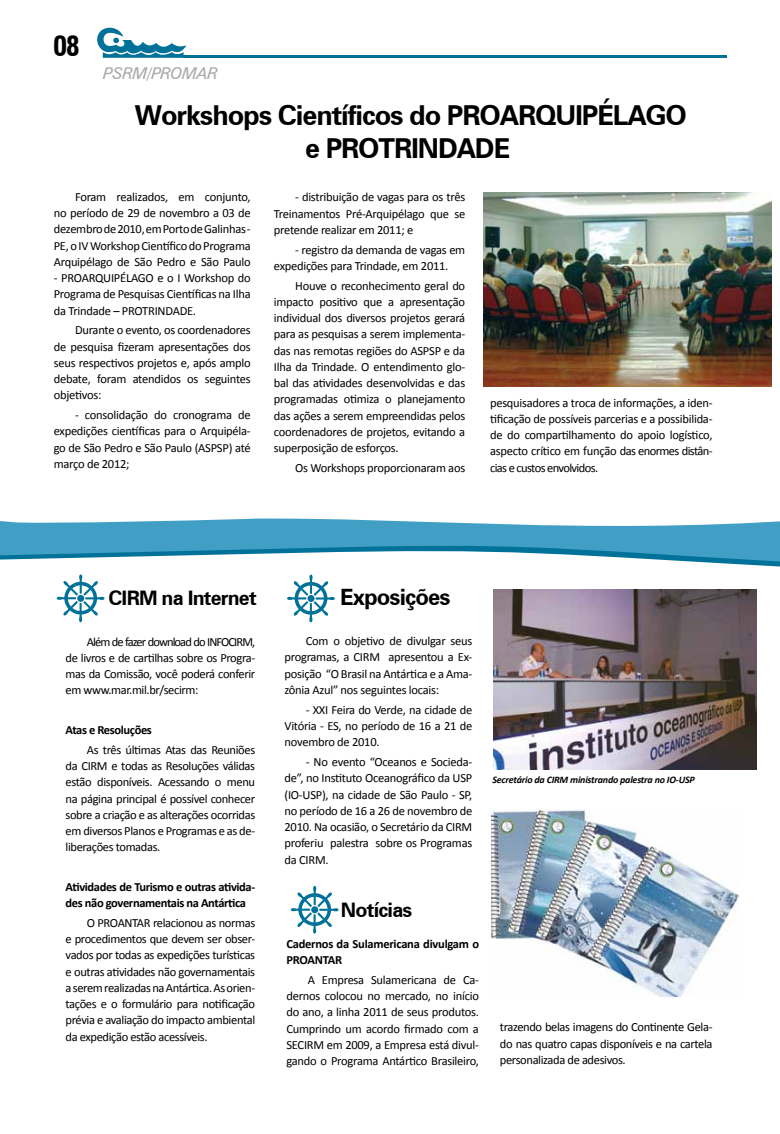
<style>
.page{position:relative;width:780px;height:1134px;background:#fff}
.page>*{position:absolute;margin:0;border:0;box-sizing:border-box;transform-origin:0 0}
.t1{font:700 condensed 28.75px "Zurich BT";color:#000}
.t2{font:700 27.5px/33px "Zurich BT";letter-spacing:-.04em;color:#000;text-align:center}
.t3{font:700 22.5px "Zurich BT";letter-spacing:-.04em;color:#000}
.t4{font:700 20px "Zurich BT";letter-spacing:-.04em;color:#000}
.t5{font:italic 16.25px "Zurich BT";letter-spacing:-.04em;color:#a7a9ac}
.t6{font:12.5px/16.2px "Calibri";letter-spacing:-.02em;color:#000;text-align:justify}
.t7{font:700 12.5px/16.2px "Calibri";letter-spacing:-.03em;color:#000}
.t8{font:italic 700 10px "Calibri";letter-spacing:-.02em;color:#000}
</style>
<div class="page">
<img style="left:493px;top:590px;width:263px;height:179px">
<svg style="left:290px;top:886px;width:48px;height:48px"></svg>
<hr style="left:183px;top:55px;width:543px;height:3px;background:#00729a">
<svg style="left:97px;top:27px;width:89px;height:31px"></svg>
<svg style="left:701px;top:562px;width:79px;height:5px"></svg>
<svg style="left:0;top:518px;width:780px;height:44px;fill:#419fc5"></svg>
<svg style="left:57px;top:574px;width:48px;height:48px"></svg>
<img style="left:483px;top:192px;width:288px;height:194px">
<img style="left:492px;top:809px;width:246px;height:188px">
<svg style="left:287px;top:574px;width:48px;height:48px"></svg>
<h1 class="t1" style="left:53px;top:29px;width:28px">08</h1>
<h3 class="t5" style="left:103px;top:64px;width:106px">PSRM/PRO MAR</h3>
<h2 class="t2" style="left:135px;top:98px;width:553px">Workshops Científicos do PROARQUIPÉLAGO e PROTRINDADE</h2>
<p class="t6" style="left:274px;top:188px;width:193px;text-indent:21px">- distribuição de vagas para os três Treinamentos Pré-Arquipélago que se pretende realizar em 2011; e</p>
<p class="t6" style="left:274px;top:241px;width:193px;text-indent:21px">- registro da demanda de vagas em expedições para Trindade, em 2011.</p>
<p class="t6" style="left:274px;top:277px;width:193px;text-indent:21px">Houve o reconhecimento geral do impacto positivo que a apresentação individual dos diversos projetos gerará para as pesquisas a serem implementa&shy;das nas remotas regiões do ASPSP e da Ilha da Trindade. O entendimento glo&shy;bal das atividades desenvolvidas e das programadas otimiza o planejamento das ações a serem empreendidas pelos coordenadores de projetos, evitando a superposição de esforços.</p>
<p class="t6" style="left:295px;top:459px;width:172px">Os Workshops proporcionaram aos</p>
<p class="t6" style="left:54px;top:188px;width:198px;text-indent:21px">Foram realizados, em conjunto, no período de 29 de novembro a 03 de dezembro de 2010, em Porto de Galinhas - PE, o IV Workshop Científico do Programa Arquipélago de São Pedro e São Paulo</p>
<p class="t6" style="left:54px;top:269px;width:198px">- PROARQUIPÉLAGO e o I Workshop do Programa de Pesquisas Científicas na Ilha da Trindade – PROTRINDADE.</p>
<p class="t6" style="left:54px;top:321px;width:198px;text-indent:21px">Durante o evento, os coordenadores de pesquisa fizeram apresentações dos seus respectivos projetos e, após amplo debate, foram atendidos os seguintes objetivos:</p>
<p class="t6" style="left:54px;top:406px;width:198px;text-indent:21px">- consolidação do cronograma de expedições científicas para o Arquipéla&shy;go de São Pedro e São Paulo (ASPSP) até março de 2012;</p>
<p class="t6" style="left:490px;top:394px;width:224px">pesquisadores a troca de informações, a iden&shy;tificação de possíveis parcerias e a possibilida&shy;de do compartilhamento do apoio logístico, aspecto crítico em função das enormes distân&shy;cias e custos envolvidos.</p>
<h3 class="t4" style="left:108px;top:585px;width:150px">CIRM na Internet</h3>
<p class="t6" style="left:66px;top:633px;width:191px;text-indent:21px">Além de fazer download do INFOCIRM, de livros e de cartilhas sobre os Progra&shy;mas da Comissão, você poderá conferir em www.mar.mil.br/secirm:</p>
<p class="t7" style="left:66px;top:721px;width:88px">Atas e Resoluções</p>
<p class="t6" style="left:66px;top:741px;width:191px;text-indent:21px">As três últimas Atas das Reuniões da CIRM e todas as Resoluções válidas estão disponíveis. Acessando o menu na página principal é possível conhecer sobre a criação e as alterações ocorridas em diversos Planos e Programas e as de&shy;liberações tomadas.</p>
<p class="t7" style="left:66px;top:878px;width:191px">Atividades de Turismo e outras ativida&shy;des não governamentais na Antártica</p>
<p class="t6" style="left:66px;top:914px;width:191px;text-indent:21px">O PROANTAR relacionou as normas e procedimentos que devem ser obser&shy;vados por todas as expedições turísticas e outras atividades não governamentais a serem realizadas na Antártica. As orien&shy;tações e o formulário para notificação prévia e avaliação do impacto ambiental da expedição estão acessíveis.</p>
<h3 class="t3" style="left:340px;top:583px;width:112px">Exposições</h3>
<p class="t6" style="left:284px;top:632px;width:189px;text-indent:21px">Com o objetivo de divulgar seus programas, a CIRM apresentou a Ex&shy;posição “O Brasil na Antártica e a Ama&shy;zônia Azul” nos seguintes locais:</p>
<p class="t6" style="left:284px;top:701px;width:189px;text-indent:21px">- XXI Feira do Verde, na cidade de Vitória - ES, no período de 16 a 21 de novembro de 2010.</p>
<p class="t6" style="left:284px;top:753px;width:189px;text-indent:21px">- No evento “Oceanos e Socieda&shy;de”, no Instituto Oceanográfico da USP (IO-USP), na cidade de São Paulo - SP, no período de 16 a 26 de novembro de 2010. Na ocasião, o Secretário da CIRM proferiu palestra sobre os Programas da CIRM.</p>
<h3 class="t4" style="left:341px;top:898px;width:73px">Notícias</h3>
<p class="t7" style="left:286px;top:935px;width:194px">Cadernos da Sulamericana divulgam o<br>PROANTAR</p>
<p class="t6" style="left:286px;top:971px;width:194px;text-indent:21px">A Empresa Sulamericana de Ca&shy;dernos colocou no mercado, no início do ano, a linha 2011 de seus produtos.<br>Cumprindo um acordo firmado com a SECIRM em 2009, a Empresa está divul&shy;gando o Programa Antártico Brasileiro,</p>
<p class="t8" style="left:492px;top:773px;width:204px">Secretário da CIRM ministrando palestra no IO-USP</p>
<p class="t6" style="left:500px;top:1018px;width:214px">trazendo belas imagens do Continente Gela&shy;do nas quatro capas disponíveis e na cartela personalizada de adesivos.</p>
</div>
